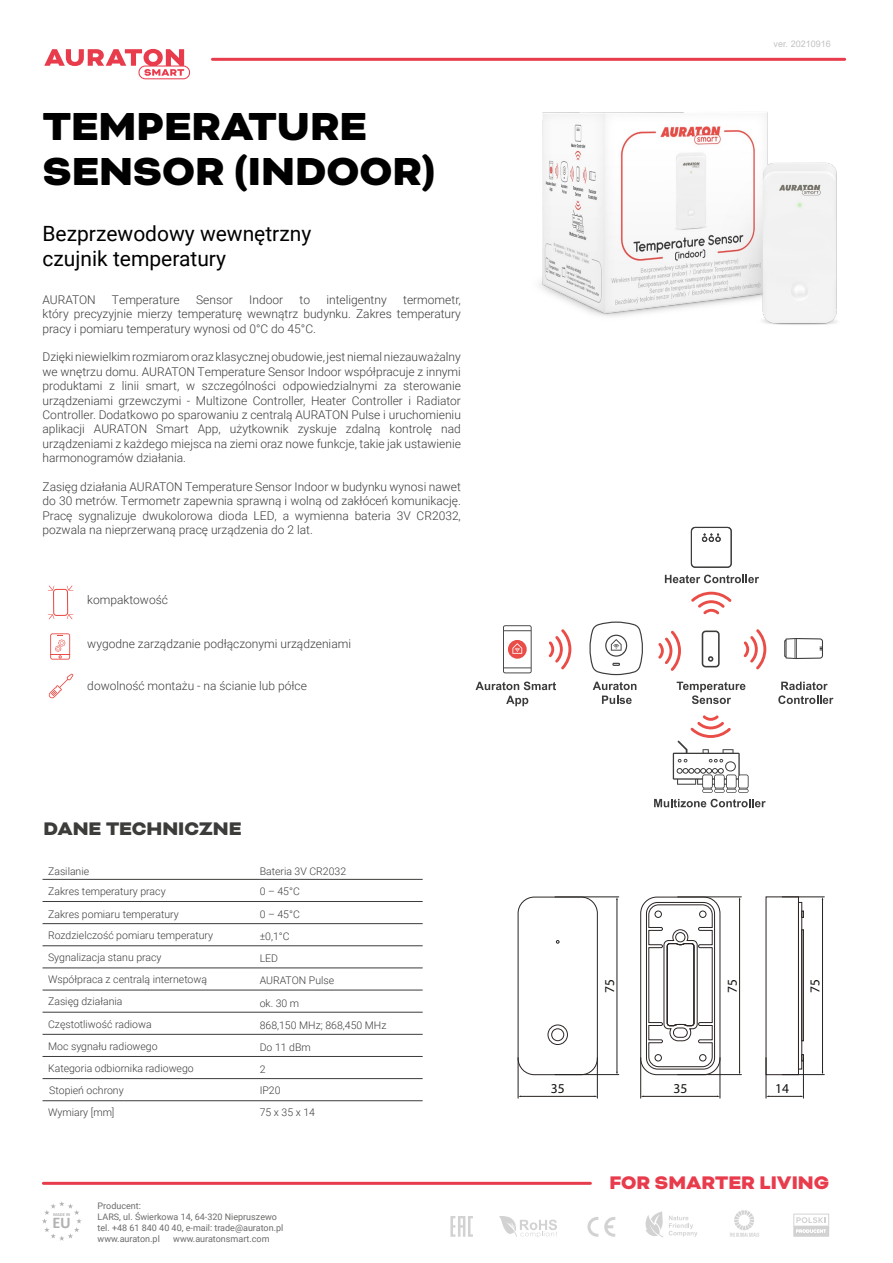
<style>
.page{position:relative;width:893px;height:1263px;background:#fff}
.page>*{position:absolute;margin:0;border:0;box-sizing:border-box;transform-origin:0 0}
.t1{font:900 45px/45px "Bicyclette";color:#000}
.t2{font:21px/25.2px "Roboto";color:#000}
.t3{font:900 21px "Bicyclette";color:#e83c4d}
.t4{font:900 21px "Bicyclette";color:#3c3c3b}
.t5{font:700 16.35px "Calibri";color:#b3b2b2}
.t6{font:13.5px "Myriad Pro";color:#13110c}
.t7{font:300 12px/14.4px "Roboto";color:#3c3c3b;text-align:justify}
.t8{font:300 10.5px "Roboto";color:#3c3c3b}
.t9{font:9px/10.8px "Roboto";color:#6b6b6a}
.t10{font:9px "Arial";color:#c2c2c2}
.t11{font:700 4.65px "Calibri";color:#b3b2b2}
</style>
<div class="page">
<hr style="left:212px;top:58px;width:633px;height:3px;background:#e83c4d">
<svg style="left:44px;top:49px;width:146px;height:30px"></svg>
<hr style="left:43px;top:1182px;width:547px;height:3px;background:#e83c4d">
<svg style="left:42px;top:1201px;width:40px;height:40px"></svg>
<svg style="left:604px;top:1217px;width:11px;height:20px"></svg>
<svg style="left:587px;top:1217px;width:11px;height:20px"></svg>
<svg style="left:499px;top:1216px;width:58px;height:21px"></svg>
<svg style="left:450px;top:1216px;width:23px;height:21px"></svg>
<svg style="left:645px;top:1211px;width:52px;height:26px"></svg>
<svg style="left:729px;top:1210px;width:30px;height:27px"></svg>
<svg style="left:793px;top:1213px;width:36px;height:24px"></svg>
<img style="left:539px;top:112px;width:298px;height:213px">
<hr style="left:43px;top:879px;width:380px;height:1px;background:#3c3c3b">
<hr style="left:43px;top:901px;width:380px;height:1px;background:#3c3c3b">
<hr style="left:43px;top:923px;width:380px;height:1px;background:#3c3c3b">
<hr style="left:43px;top:968px;width:380px;height:1px;background:#3c3c3b">
<hr style="left:43px;top:990px;width:380px;height:1px;background:#3c3c3b">
<hr style="left:43px;top:1012px;width:380px;height:1px;background:#3c3c3b">
<hr style="left:43px;top:945px;width:380px;height:1px;background:#3c3c3b">
<hr style="left:43px;top:1034px;width:380px;height:1px;background:#3c3c3b">
<hr style="left:43px;top:1056px;width:380px;height:1px;background:#3c3c3b">
<hr style="left:43px;top:1078px;width:380px;height:1px;background:#3c3c3b">
<hr style="left:43px;top:1100px;width:380px;height:1px;background:#3c3c3b">
<svg style="left:50px;top:633px;width:20px;height:27px"></svg>
<svg style="left:67px;top:614px;width:6px;height:5px"></svg>
<svg style="left:48px;top:614px;width:6px;height:5px"></svg>
<svg style="left:67px;top:585px;width:6px;height:6px"></svg>
<svg style="left:48px;top:585px;width:6px;height:6px"></svg>
<div style="left:53px;top:589px;width:15px;height:27px;border:1px solid #e94d46;border-radius:3px"></div>
<div style="left:518px;top:897px;width:80px;height:178px;border:1px solid #2b2523;border-radius:16px"></div>
<div style="left:548px;top:1025px;width:20px;height:20px;border:1px solid #2b2523;border-radius:50%"></div>
<div style="left:551px;top:1028px;width:13px;height:13px;border:1px solid #2b2523;border-radius:50%"></div>
<hr style="left:555px;top:897px;width:64px;height:1px;background:#25221f">
<hr style="left:555px;top:1074px;width:64px;height:1px;background:#25221f">
<hr style="left:617px;top:899px;width:1px;height:173px;background:#25221f">
<hr style="left:597px;top:1058px;width:1px;height:40px;background:#25221f">
<hr style="left:518px;top:1058px;width:1px;height:40px;background:#25221f">
<hr style="left:520px;top:1096px;width:75px;height:1px;background:#25221f">
<div style="left:640px;top:897px;width:80px;height:178px;border:1px solid #2b2523;border-radius:16px"></div>
<div style="left:646px;top:902px;width:69px;height:167px;border:1px solid #2b2523;border-radius:11px"></div>
<svg style="left:648px;top:904px;width:65px;height:163px"></svg>
<hr style="left:678px;top:897px;width:63px;height:1px;background:#25221f">
<hr style="left:678px;top:1074px;width:63px;height:1px;background:#25221f">
<hr style="left:739px;top:899px;width:1px;height:173px;background:#25221f">
<hr style="left:720px;top:1058px;width:1px;height:40px;background:#25221f">
<hr style="left:640px;top:1058px;width:1px;height:40px;background:#25221f">
<hr style="left:643px;top:1096px;width:75px;height:1px;background:#25221f">
<div style="left:798px;top:902px;width:4px;height:167px;border:1px solid #2b2523"></div>
<div style="left:801px;top:929px;width:3px;height:112px;border:1px solid #2b2523"></div>
<svg style="left:801px;top:911px;width:3px;height:7px"></svg>
<svg style="left:801px;top:1054px;width:3px;height:7px"></svg>
<hr style="left:782px;top:897px;width:42px;height:1px;background:#25221f">
<hr style="left:782px;top:1074px;width:42px;height:1px;background:#25221f">
<hr style="left:822px;top:899px;width:1px;height:173px;background:#25221f">
<hr style="left:803px;top:1058px;width:1px;height:40px;background:#25221f">
<hr style="left:766px;top:1058px;width:1px;height:40px;background:#25221f">
<hr style="left:768px;top:1096px;width:33px;height:1px;background:#25221f">
<svg style="left:665px;top:575px;width:94px;height:8px"></svg>
<svg style="left:778px;top:682px;width:55px;height:22px"></svg>
<svg style="left:654px;top:799px;width:112px;height:8px"></svg>
<svg style="left:549px;top:629px;width:22px;height:40px"></svg>
<svg style="left:658px;top:631px;width:23px;height:40px"></svg>
<svg style="left:744px;top:629px;width:22px;height:40px"></svg>
<svg style="left:691px;top:592px;width:40px;height:22px"></svg>
<svg style="left:691px;top:527px;width:41px;height:41px"></svg>
<svg style="left:677px;top:682px;width:68px;height:22px"></svg>
<svg style="left:702px;top:630px;width:18px;height:37px"></svg>
<svg style="left:593px;top:682px;width:43px;height:8px"></svg>
<svg style="left:602px;top:696px;width:30px;height:8px"></svg>
<svg style="left:475px;top:681px;width:81px;height:9px"></svg>
<svg style="left:506px;top:696px;width:22px;height:10px"></svg>
<svg style="left:503px;top:625px;width:29px;height:48px"></svg>
<svg style="left:589px;top:621px;width:54px;height:54px"></svg>
<svg style="left:784px;top:638px;width:39px;height:21px"></svg>
<svg style="left:673px;top:715px;width:76px;height:78px"></svg>
<svg style="left:48px;top:674px;width:25px;height:24px"></svg>
<h1 class="t1" style="left:43px;top:105px;width:394px">TEMPERATURE<br>SENSOR (INDOOR)</h1>
<h2 class="t2" style="left:43px;top:220px;width:270px">Bezprzewodowy wewnętrzny czujnik temperatury</h2>
<p class="t7" style="left:43px;top:292px;width:55px">AURATON</p>
<p class="t7" style="left:112px;top:292px;width:69px">Temperature</p>
<p class="t7" style="left:196px;top:292px;width:38px">Sensor</p>
<p class="t7" style="left:249px;top:292px;width:35px">Indoor</p>
<p class="t7" style="left:300px;top:292px;width:12px">to</p>
<p class="t7" style="left:326px;top:292px;width:62px">inteligentny</p>
<p class="t7" style="left:43px;top:292px;width:420px;text-indent:361px">termometr, który precyzyjnie mierzy temperaturę wewnątrz budynku. Zakres temperatury pracy i pomiaru temperatury wynosi od 0°C do 45°C.</p>
<p class="t7" style="left:43px;top:349px;width:420px">Dzięki niewielkim rozmiarom oraz klasycznej obudowie, jest niemal niezauważalny we wnętrzu domu. AURATON Temperature Sensor Indoor współpracuje z innymi produktami z linii smart, w szczególności odpowiedzialnymi za sterowanie urządzeniami grzewczymi - Multizone Controller, Heater Controller i Radiator Controller. Dodatkowo po sparowaniu z centralą AURATON Pulse i uruchomieniu aplikacji AURATON Smart App, użytkownik zyskuje zdalną kontrolę nad urządzeniami z każdego miejsca na ziemi oraz nowe funkcje, takie jak ustawienie harmonogramów działania.</p>
<p class="t7" style="left:43px;top:479px;width:420px">Zasięg działania AURATON Temperature Sensor Indoor w budynku wynosi nawet do 30 metrów. Termometr zapewnia sprawną i wolną od zakłóceń komunikację.<br>Pracę sygnalizuje dwukolorowa dioda LED, a wymienna bateria 3V CR2032, pozwala na nieprzerwaną pracę urządzenia do 2 lat.</p>
<p class="t7" style="left:87px;top:592px;width:82px">kompaktowość</p>
<p class="t7" style="left:87px;top:636px;width:265px">wygodne zarządzanie podłączonymi urządzeniami</p>
<p class="t7" style="left:87px;top:678px;width:221px">dowolność montażu - na ścianie lub półce</p>
<h2 class="t4" style="left:43px;top:817px;width:200px">DANE TECHNICZNE</h2>
<p class="t8" style="left:48px;top:864px;width:43px">Zasilanie</p>
<p class="t8" style="left:260px;top:864px;width:88px">Bateria 3V CR2032</p>
<p class="t8" style="left:48px;top:884px;width:119px">Zakres temperatury pracy</p>
<p class="t8" style="left:260px;top:884px;width:42px">0 – 45°C</p>
<p class="t8" style="left:48px;top:907px;width:132px">Zakres pomiaru temperatury</p>
<p class="t8" style="left:260px;top:907px;width:42px">0 – 45°C</p>
<p class="t8" style="left:48px;top:928px;width:167px">Rozdzielczość pomiaru temperatury</p>
<p class="t8" style="left:260px;top:929px;width:31px">±0,1°C</p>
<p class="t8" style="left:48px;top:950px;width:115px">Sygnalizacja stanu pracy</p>
<p class="t8" style="left:260px;top:951px;width:20px">LED</p>
<p class="t8" style="left:48px;top:972px;width:160px">Współpraca z centralą internetową</p>
<p class="t8" style="left:260px;top:973px;width:76px">AURATON Pulse</p>
<p class="t8" style="left:48px;top:994px;width:76px">Zasięg działania</p>
<p class="t8" style="left:260px;top:995px;width:41px">ok. 30 m</p>
<p class="t8" style="left:48px;top:1016px;width:105px">Częstotliwość radiowa</p>
<p class="t8" style="left:260px;top:1017px;width:128px">868,150 MHz; 868,450 MHz</p>
<p class="t8" style="left:48px;top:1039px;width:111px">Moc sygnału radiowego</p>
<p class="t8" style="left:260px;top:1040px;width:53px">Do 11 dBm</p>
<p class="t8" style="left:48px;top:1061px;width:147px">Kategoria odbiornika radiowego</p>
<p class="t8" style="left:260px;top:1062px;width:7px">2</p>
<p class="t8" style="left:49px;top:1083px;width:76px">Stopień ochrony</p>
<p class="t8" style="left:260px;top:1083px;width:22px">IP20</p>
<p class="t8" style="left:48px;top:1105px;width:68px">Wymiary [mm]</p>
<p class="t8" style="left:260px;top:1105px;width:57px">75 x 35 x 14</p>
<p class="t11" style="left:53px;top:1211px;width:19px">MADE IN</p>
<h3 class="t5" style="left:52px;top:1211px;width:20px">EU</h3>
<p class="t9" style="left:98px;top:1200px;width:187px">Producent:<br>LARS, ul. Świerkowa 14, 64-320 Niepruszewo tel. +48 61 840 40 40, e-mail: trade@auraton.pl www.auraton.pl</p>
<p class="t9" style="left:173px;top:1233px;width:98px">www.auratonsmart.com</p>
<p class="t10" style="left:774px;top:38px;width:59px">ver. 20210916</p>
<p class="t6" style="left:551px;top:1080px;width:15px">35</p>
<p class="t6" style="left:601px;top:993px;width:15px;rotate:-90deg">75</p>
<p class="t6" style="left:673px;top:1080px;width:15px">35</p>
<p class="t6" style="left:724px;top:993px;width:15px;rotate:-90deg">75</p>
<p class="t6" style="left:807px;top:993px;width:15px;rotate:-90deg">75</p>
<p class="t6" style="left:775px;top:1080px;width:15px">14</p>
<h2 class="t3" style="left:609px;top:1170px;width:221px">FOR SMARTER LIVING</h2>
</div>
